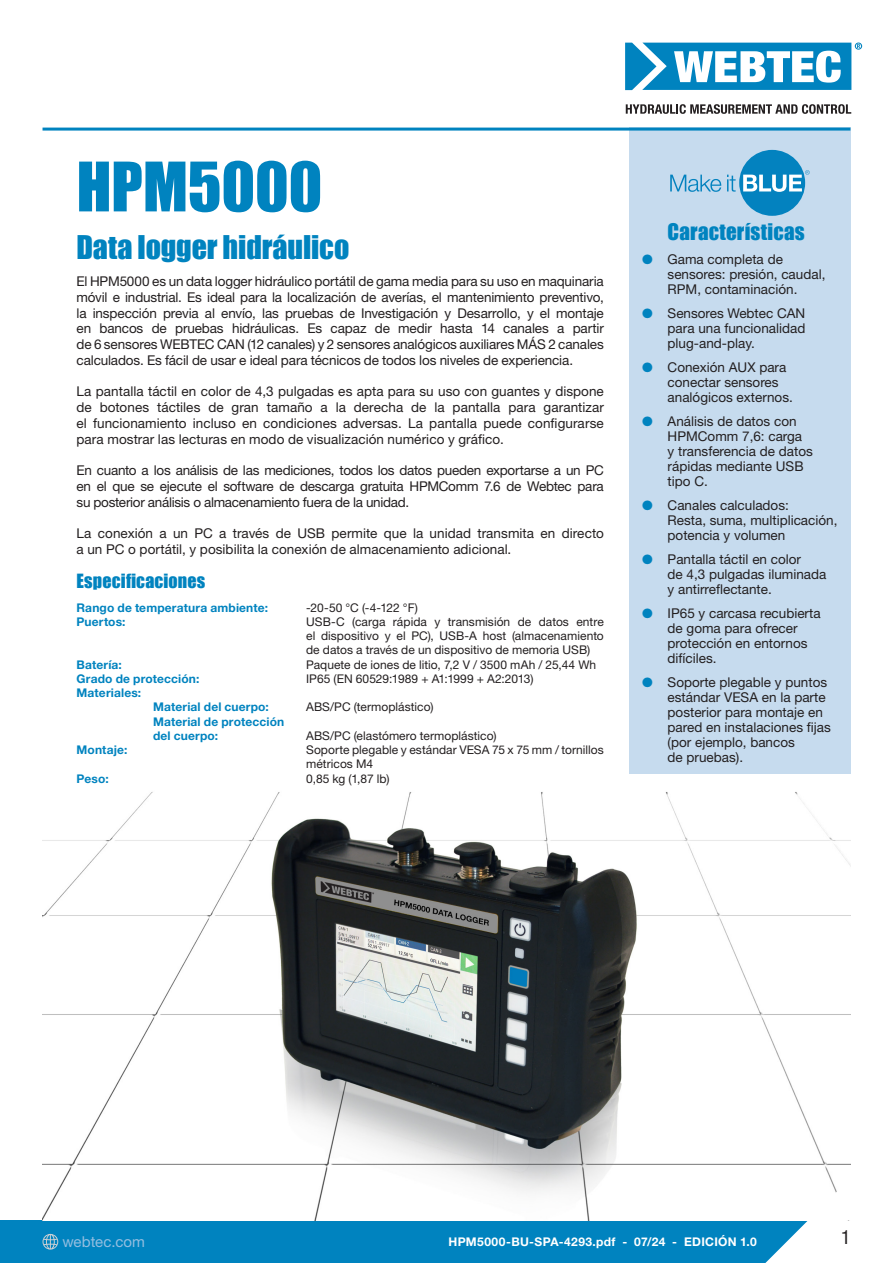
<style>
.page{position:relative;width:893px;height:1263px;background:#fff}
.page>*{position:absolute;margin:0;border:0;box-sizing:border-box;transform-origin:0 0}
.Datasheet_heading{font:63px "Impact";letter-spacing:-.005em;color:#0083bf}
.Datasheet_sub_heading{font:30px "Impact";letter-spacing:-.005em;color:#0083bf}
.Features_heading{font:21px "Impact";letter-spacing:.01em;color:#0083bf}
.t1{font:condensed 19.5px "Helvetica Neue LT Std";color:#231f20}
.Specifications_heading{font:18px "Impact";letter-spacing:.01em;color:#0083bf}
.t2{font:15px "Helvetica Neue LT Std";letter-spacing:.005em;color:#94bee0}
.Introductory_copy{font:13.5px/15px "Helvetica Neue LT Std";color:#231f20}
.Specifications_text{font:12px/14.2px "Helvetica Neue LT Std";letter-spacing:.005em;color:#231f20;text-align:justify}
.Specifications_text-2{font:700 12px/14.2px "Helvetica Neue LT Std";letter-spacing:.01em;color:#0083bf}
.t3{font:700 12px "Helvetica Neue LT Std";letter-spacing:.025em;color:#fff}
.s1{color:#0083bf}
</style>
<div class="page">
<div style="left:0;top:1220px;width:893px;height:43px;background:#0083bf"></div>
<div style="left:629px;top:128px;width:221px;height:646px;background:#c6dbee"></div>
<svg style="left:626px;top:104px;width:225px;height:10px"></svg>
<svg style="left:625px;top:43px;width:237px;height:47px"></svg>
<hr style="left:43px;top:128px;width:807px;height:3px;background:#0083bf">
<svg style="left:43px;top:1234px;width:15px;height:15px"></svg>
<img style="left:43px;top:792px;width:807px;height:428px">
<svg style="left:765px;top:1135px;width:128px;height:128px"></svg>
<div style="left:739px;top:150px;width:66px;height:66px;background:#0382bf;border-radius:50%"></div>
<svg style="left:670px;top:175px;width:51px;height:17px"></svg>
<svg style="left:727px;top:175px;width:9px;height:17px"></svg>
<svg style="left:743px;top:170px;width:67px;height:22px"></svg>
<p class="Datasheet_heading" style="left:77px;top:138px;width:247px">HPM5000</p>
<p class="Datasheet_sub_heading" style="left:77px;top:224px;width:274px">Data logger hidráulico</p>
<p class="Introductory_copy" style="left:77px;top:273px;width:529px;line-height:15.8px;text-align:justify">El HPM5000 es un data logger hidráulico portátil de gama media para su uso en maquinaria móvil e industrial. Es ideal para la localización de averías, el mantenimiento preventivo, la inspección previa al envío, las pruebas de Investigación y Desarrollo, y el montaje en bancos de pruebas hidráulicas. Es capaz de medir hasta 14 canales a partir de 6 sensores WEBTEC CAN (12 canales) y 2 sensores analógicos auxiliares MÁS 2 canales calculados. Es fácil de usar e ideal para técnicos de todos los niveles de experiencia.</p>
<p class="Introductory_copy" style="left:77px;top:383px;width:529px;line-height:15.8px;text-align:justify">La pantalla táctil en color de 4,3 pulgadas es apta para su uso con guantes y dispone de botones táctiles de gran tamaño a la derecha de la pantalla para garantizar el funcionamiento incluso en condiciones adversas. La pantalla puede configurarse para mostrar las lecturas en modo de visualización numérico y gráfico.</p>
<p class="Introductory_copy" style="left:77px;top:462px;width:529px;line-height:15.8px;text-align:justify">En cuanto a los análisis de las mediciones, todos los datos pueden exportarse a un PC en el que se ejecute el software de descarga gratuita HPMComm 7.6 de Webtec para su posterior análisis o almacenamiento fuera de la unidad.</p>
<p class="Introductory_copy" style="left:77px;top:525px;width:529px;line-height:15.8px">La conexión a un PC a través de USB permite que la unidad transmita en directo a un PC o portátil, y posibilita la conexión de almacenamiento adicional.</p>
<p class="Specifications_heading" style="left:77px;top:567px;width:130px">Especificaciones</p>
<p class="Specifications_text-2" style="left:77px;top:600px;width:193px">Rango de temperatura ambiente:</p>
<p class="Specifications_text" style="left:306px;top:600px;width:113px">-20-50 °C (-4-122 °F)</p>
<p class="Specifications_text-2" style="left:77px;top:614px;width:51px">Puertos:</p>
<p class="Specifications_text" style="left:306px;top:614px;width:299px">USB-C (carga rápida y transmisión de datos entre el dispositivo y el PC), USB-A host (almacenamiento de datos a través de un dispositivo de memoria USB)</p>
<p class="Specifications_text-2" style="left:77px;top:657px;width:47px">Batería:</p>
<p class="Specifications_text" style="left:306px;top:657px;width:292px">Paquete de iones de litio, 7,2 V / 3500 mAh / 25,44 Wh</p>
<p class="Specifications_text-2" style="left:77px;top:671px;width:124px">Grado de protección:</p>
<p class="Specifications_text" style="left:306px;top:671px;width:229px">IP65 (EN 60529:1989 + A1:1999 + A2:2013)</p>
<p class="Specifications_text-2" style="left:77px;top:685px;width:66px">Materiales:</p>
<p class="Specifications_text-2" style="left:153px;top:700px;width:117px">Material del cuerpo:</p>
<p class="Specifications_text" style="left:306px;top:700px;width:129px">ABS/PC (termoplástico)</p>
<p class="Specifications_text-2" style="left:153px;top:714px;width:133px">Material de protección del cuerpo:</p>
<p class="Specifications_text" style="left:306px;top:728px;width:192px">ABS/PC (elastómero termoplástico)</p>
<p class="Specifications_text-2" style="left:77px;top:742px;width:52px">Montaje:</p>
<p class="Specifications_text" style="left:306px;top:742px;width:299px">Soporte plegable y estándar VESA 75 x 75 mm / tornillos métricos M4</p>
<p class="Specifications_text-2" style="left:77px;top:771px;width:34px">Peso:</p>
<p class="Specifications_text" style="left:306px;top:771px;width:85px">0,85 kg (1,87 lb)</p>
<p class="Features_heading" style="left:668px;top:215px;width:139px">Características</p>
<p class="Introductory_copy" style="left:668px;top:251px;width:159px;text-indent:-26px"><span class="s1">●</span> Gama completa de sensores: presión, caudal,<br>RPM, contaminación.</p>
<p class="Introductory_copy" style="left:668px;top:305px;width:139px;text-align:justify;text-indent:-26px"><span class="s1">●</span> Sensores Webtec CAN para una funcionalidad plug-and-play.</p>
<p class="Introductory_copy" style="left:668px;top:359px;width:127px;text-indent:-26px"><span class="s1">●</span> Conexión AUX para conectar sensores analógicos externos.</p>
<p class="Introductory_copy" style="left:668px;top:413px;width:147px;text-indent:-26px"><span class="s1">●</span> Análisis de datos con<br>HPMComm 7,6: carga<br>y transferencia de datos rápidas mediante USB tipo C.</p>
<p class="Introductory_copy" style="left:668px;top:497px;width:171px;text-indent:-26px"><span class="s1">●</span> Canales calculados:<br>Resta, suma, multiplicación, potencia y volumen</p>
<p class="Introductory_copy" style="left:668px;top:551px;width:160px;text-indent:-26px"><span class="s1">●</span> Pantalla táctil en color<br>de 4,3 pulgadas iluminada y antirreflectante.</p>
<p class="Introductory_copy" style="left:668px;top:605px;width:155px;text-indent:-26px"><span class="s1">●</span> IP65 y carcasa recubierta de goma para ofrecer protección en entornos difíciles.</p>
<p class="Introductory_copy" style="left:668px;top:674px;width:165px;text-indent:-26px"><span class="s1">●</span> Soporte plegable y puntos estándar VESA en la parte posterior para montaje en pared en instalaciones fijas (por ejemplo, bancos<br>de pruebas).</p>
<p class="t2" style="left:62px;top:1232px;width:84px">webtec.com</p>
<h3 class="t1" style="left:841px;top:1225px;width:11px">1</h3>
<p class="t3" style="left:449px;top:1234px;width:310px">HPM5000-BU-SPA-4293.pdf - 07/24 - EDICIÓN 1.0</p>
</div>
